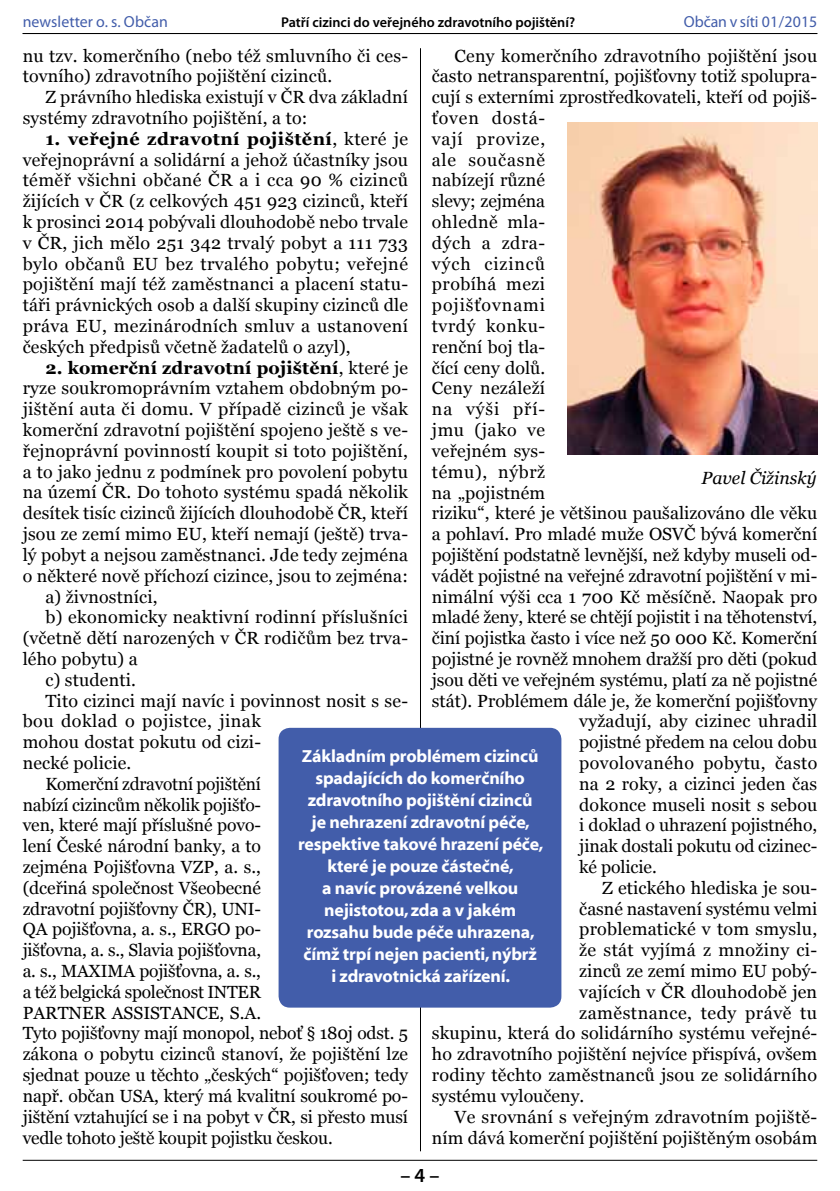
<style>
.page{position:relative;width:840px;height:1191px;background:#fff}
.page>*{position:absolute;margin:0;border:0;box-sizing:border-box;transform-origin:0 0}
.t1{font:600 20px "Myriad Pro";color:#000}
.t2{font:17.6px/20.8px "Georgia";letter-spacing:.005em;color:#000}
.t3{font:17.6px/22px "Myriad Bd Web";letter-spacing:-.01em;color:#fff;text-align:center}
.t4{font:17.6px "Georgia";letter-spacing:.025em;color:#000}
.t5{font:700 17.6px "Georgia";letter-spacing:.01em;color:#000}
.t6{font:17.6px "Georgia";letter-spacing:.05em;color:#000}
.t7{font:17.6px "Georgia";letter-spacing:.035em;color:#000}
.t8{font:17.6px "Georgia";letter-spacing:-.015em;color:#000}
.t9{font:17.6px "Georgia";letter-spacing:.045em;color:#000}
.t10{font:17.6px "Georgia";letter-spacing:.03em;color:#000}
.t11{font:italic 17.6px "Georgia";color:#000}
.t12{font:17.6px "Georgia";letter-spacing:.055em;color:#000}
.t13{font:16px "Myriad Pro";letter-spacing:.005em;color:#425daa}
.t14{font:600 14.2px "Myriad Pro";color:#000}
.s1{font-weight:700}
.s2{font-weight:400}
</style>
<div class="page">
<hr style="left:23px;top:1159px;width:793px;height:1px;background:#000">
<hr style="left:23px;top:33px;width:793px;height:1px;background:#000">
<hr style="left:420px;top:48px;width:1px;height:1103px;background:#000">
<div style="left:278px;top:728px;width:283px;height:279px;background:#425daa;border-radius:11px"></div>
<img style="left:567px;top:123px;width:249px;height:331px">
<p class="t13" style="left:23px;top:12px;width:147px">newsletter o. s. Občan</p>
<p class="t14" style="left:281px;top:13px;width:295px">Patří cizinci do veřejného zdravotního pojištění?</p>
<p class="t13" style="left:683px;top:12px;width:135px">Občan v síti 01/2015</p>
<p class="t2" style="left:23px;top:45px;width:386px">nu tzv. komerčního (nebo též smluvního či ces&shy;tovního) zdravotního pojištění cizinců.</p>
<p class="t2" style="left:23px;top:87px;width:386px;text-indent:23px">Z právního hlediska existují v ČR dva základní systémy zdravotního pojištění, a to:</p>
<p class="t2" style="left:23px;top:128px;width:386px;text-align:justify;text-indent:23px"><span class="s1">1. veřejné zdravotní pojištění</span>, které je veřejnoprávní a solidární a jehož účastníky jsou téměř všichni občané ČR a i cca 90 % cizinců žijících v ČR (z celkových 451 923 cizinců, kteří k prosinci 2014 pobývali dlouhodobě nebo trvale v ČR, jich mělo 251 342 trvalý pobyt a 111 733 bylo občanů EU bez trvalého pobytu; veřejné pojištění mají též zaměstnanci a placení statu&shy;táři právnických osob a další skupiny cizinců dle práva EU, mezinárodních smluv a ustanovení českých předpisů včetně žadatelů o azyl),</p>
<p class="t5" style="left:45px;top:356px;width:364px">2. komerční zdravotní pojištění<span class="s2">, které je</span></p>
<p class="t2" style="left:23px;top:378px;width:386px">ryze soukromoprávním vztahem obdobným po-</p>
<p class="t2" style="left:23px;top:399px;width:386px">jištění auta či domu. V případě cizinců je však</p>
<p class="t2" style="left:23px;top:419px;width:386px">komerční zdravotní pojištění spojeno ještě s ve-</p>
<p class="t2" style="left:23px;top:440px;width:386px">řejnoprávní povinností koupit si toto pojištění,</p>
<p class="t2" style="left:23px;top:461px;width:386px">a to jako jednu z podmínek pro povolení pobytu</p>
<p class="t2" style="left:23px;top:482px;width:387px">na území ČR. Do tohoto systému spadá několik</p>
<p class="t2" style="left:23px;top:503px;width:386px">desítek tisíc cizinců žijících dlouhodobě ČR, kteří</p>
<p class="t2" style="left:23px;top:523px;width:386px">jsou ze zemí mimo EU, kteří nemají (ještě) trva-</p>
<p class="t2" style="left:23px;top:544px;width:386px">lý pobyt a nejsou zaměstnanci. Jde tedy zejména</p>
<p class="t2" style="left:23px;top:565px;width:386px">o některé nově příchozí cizince, jsou to zejména:</p>
<p class="t2" style="left:45px;top:586px;width:114px">a) živnostníci,</p>
<p class="t2" style="left:45px;top:607px;width:364px">b) ekonomicky neaktivní rodinní příslušníci</p>
<p class="t2" style="left:23px;top:627px;width:386px">(včetně dětí narozených v ČR rodičům bez trva-</p>
<p class="t2" style="left:23px;top:648px;width:116px">lého pobytu) a</p>
<p class="t2" style="left:45px;top:669px;width:92px">c) studenti.</p>
<p class="t2" style="left:45px;top:690px;width:364px">Tito cizinci mají navíc i povinnost nosit s se-</p>
<p class="t4" style="left:23px;top:711px;width:240px">bou doklad o pojistce, jinak</p>
<p class="t2" style="left:23px;top:731px;width:240px">mohou dostat pokutu od cizi-</p>
<p class="t2" style="left:23px;top:752px;width:110px">necké policie.</p>
<p class="t8" style="left:45px;top:773px;width:217px">Komerční zdravotní pojištění</p>
<p class="t2" style="left:23px;top:794px;width:240px">nabízí cizincům několik pojišťo-</p>
<p class="t2" style="left:23px;top:815px;width:240px">ven, které mají příslušné povo-</p>
<p class="t2" style="left:23px;top:835px;width:240px">lení České národní banky, a to</p>
<p class="t2" style="left:23px;top:856px;width:240px">zejména Pojišťovna VZP, a. s.,</p>
<p class="t2" style="left:23px;top:877px;width:240px">(dceřiná společnost Všeobecné</p>
<p class="t2" style="left:23px;top:898px;width:240px">zdravotní pojišťovny ČR), UNI-</p>
<p class="t2" style="left:23px;top:919px;width:240px">QA pojišťovna, a. s., ERGO po-</p>
<p class="t2" style="left:23px;top:939px;width:240px">jišťovna, a. s., Slavia pojišťovna,</p>
<p class="t2" style="left:23px;top:960px;width:240px">a. s., MAXIMA pojišťovna, a. s.,</p>
<p class="t2" style="left:23px;top:981px;width:240px">a též belgická společnost INTER</p>
<p class="t2" style="left:23px;top:1002px;width:240px">PARTNER ASSISTANCE, S.A.</p>
<p class="t2" style="left:23px;top:1023px;width:386px">Tyto pojišťovny mají monopol, neboť § 180j odst. 5</p>
<p class="t2" style="left:23px;top:1043px;width:386px">zákona o pobytu cizinců stanoví, že pojištění lze</p>
<p class="t2" style="left:23px;top:1064px;width:387px">sjednat pouze u těchto „českých“ pojišťoven; tedy</p>
<p class="t2" style="left:23px;top:1085px;width:386px">např. občan USA, který má kvalitní soukromé po-</p>
<p class="t2" style="left:23px;top:1106px;width:386px">jištění vztahující se i na pobyt v ČR, si přesto musí</p>
<p class="t2" style="left:23px;top:1127px;width:311px">vedle tohoto ještě koupit pojistku českou.</p>
<p class="t2" style="left:454px;top:45px;width:364px">Ceny komerčního zdravotního pojištění jsou</p>
<p class="t2" style="left:431px;top:66px;width:386px">často netransparentní, pojišťovny totiž spolupra-</p>
<p class="t2" style="left:431px;top:87px;width:386px">cují s externími zprostředkovateli, kteří od pojiš-</p>
<p class="t9" style="left:431px;top:108px;width:115px">ťoven dostá-</p>
<p class="t6" style="left:431px;top:129px;width:115px">vají provize,</p>
<p class="t9" style="left:431px;top:149px;width:115px">ale současně</p>
<p class="t2" style="left:431px;top:170px;width:115px">nabízejí různé</p>
<p class="t2" style="left:431px;top:191px;width:115px">slevy; zejména</p>
<p class="t4" style="left:431px;top:212px;width:115px">ohledně mla-</p>
<p class="t7" style="left:431px;top:233px;width:115px">dých a zdra-</p>
<p class="t6" style="left:431px;top:253px;width:115px">vých cizinců</p>
<p class="t10" style="left:431px;top:274px;width:115px">probíhá mezi</p>
<p class="t12" style="left:431px;top:295px;width:115px">pojišťovnami</p>
<p class="t7" style="left:431px;top:316px;width:115px">tvrdý konku-</p>
<p class="t2" style="left:431px;top:336px;width:115px">renční boj tla-</p>
<p class="t2" style="left:431px;top:357px;width:115px">čící ceny dolů.</p>
<p class="t2" style="left:431px;top:378px;width:115px">Ceny nezáleží</p>
<p class="t6" style="left:431px;top:399px;width:115px">na výši pří-</p>
<p class="t10" style="left:431px;top:420px;width:115px">jmu (jako ve</p>
<p class="t2" style="left:431px;top:440px;width:115px">veřejném sys-</p>
<p class="t7" style="left:431px;top:461px;width:115px">tému), nýbrž</p>
<p class="t2" style="left:431px;top:482px;width:115px">na „pojistném</p>
<p class="t2" style="left:431px;top:503px;width:386px">riziku“, které je většinou paušalizováno dle věku</p>
<p class="t2" style="left:431px;top:523px;width:386px">a pohlaví. Pro mladé muže OSVČ bývá komerční</p>
<p class="t2" style="left:431px;top:544px;width:386px">pojištění podstatně levnější, než kdyby museli od-</p>
<p class="t2" style="left:431px;top:565px;width:386px">vádět pojistné na veřejné zdravotní pojištění v mi-</p>
<p class="t2" style="left:431px;top:586px;width:386px">nimální výši cca 1 700 Kč měsíčně. Naopak pro</p>
<p class="t2" style="left:431px;top:607px;width:386px">mladé ženy, které se chtějí pojistit i na těhotenství,</p>
<p class="t2" style="left:431px;top:627px;width:386px">činí pojistka často i více než 50 000 Kč. Komerční</p>
<p class="t2" style="left:431px;top:648px;width:386px">pojistné je rovněž mnohem dražší pro děti (pokud</p>
<p class="t2" style="left:431px;top:669px;width:386px">jsou děti ve veřejném systému, platí za ně pojistné</p>
<p class="t2" style="left:431px;top:690px;width:386px">stát). Problémem dále je, že komerční pojišťovny</p>
<p class="t2" style="left:579px;top:711px;width:239px">vyžadují, aby cizinec uhradil</p>
<p class="t2" style="left:579px;top:731px;width:239px">pojistné předem na celou dobu</p>
<p class="t4" style="left:579px;top:753px;width:239px">povolovaného pobytu, často</p>
<p class="t2" style="left:579px;top:773px;width:239px">na 2 roky, a cizinci jeden čas</p>
<p class="t2" style="left:579px;top:794px;width:239px">dokonce museli nosit s sebou</p>
<p class="t2" style="left:579px;top:815px;width:239px">i doklad o uhrazení pojistného,</p>
<p class="t2" style="left:579px;top:835px;width:239px">jinak dostali pokutu od cizinec-</p>
<p class="t2" style="left:579px;top:856px;width:79px">ké policie.</p>
<p class="t2" style="left:601px;top:877px;width:217px">Z etického hlediska je sou-</p>
<p class="t2" style="left:579px;top:898px;width:239px">časné nastavení systému velmi</p>
<p class="t2" style="left:579px;top:919px;width:239px">problematické v tom smyslu,</p>
<p class="t2" style="left:579px;top:939px;width:239px">že stát vyjímá z množiny ci-</p>
<p class="t2" style="left:579px;top:960px;width:239px">zinců ze zemí mimo EU pobý-</p>
<p class="t2" style="left:579px;top:981px;width:239px">vajících v ČR dlouhodobě jen</p>
<p class="t4" style="left:579px;top:1002px;width:239px">zaměstnance, tedy právě tu</p>
<p class="t2" style="left:431px;top:1023px;width:386px">skupinu, která do solidárního systému veřejné-</p>
<p class="t2" style="left:431px;top:1043px;width:386px">ho zdravotního pojištění nejvíce přispívá, ovšem</p>
<p class="t2" style="left:431px;top:1064px;width:386px">rodiny těchto zaměstnanců jsou ze solidárního</p>
<p class="t2" style="left:431px;top:1085px;width:154px">systému vyloučeny.</p>
<p class="t2" style="left:454px;top:1106px;width:364px">Ve srovnání s veřejným zdravotním pojiště-</p>
<p class="t2" style="left:431px;top:1127px;width:387px">ním dává komerční pojištění pojištěným osobám</p>
<p class="t11" style="left:701px;top:466px;width:116px">Pavel Čižinský</p>
<p class="t3" style="left:298px;top:746px;width:247px">Základním problémem cizinců spadajících do komerčního zdravotního pojištění cizinců<br>je nehrazení zdravotní péče, respektive takové hrazení péče, které je pouze částečné,<br>a navíc provázené velkou nejistotou, zda a v jakém rozsahu bude péče uhrazena, čímž trpí nejen pacienti, nýbrž<br>i zdravotnická zařízení.</p>
<p class="t1" style="left:400px;top:1162px;width:40px">– 4 –</p>
</div>
